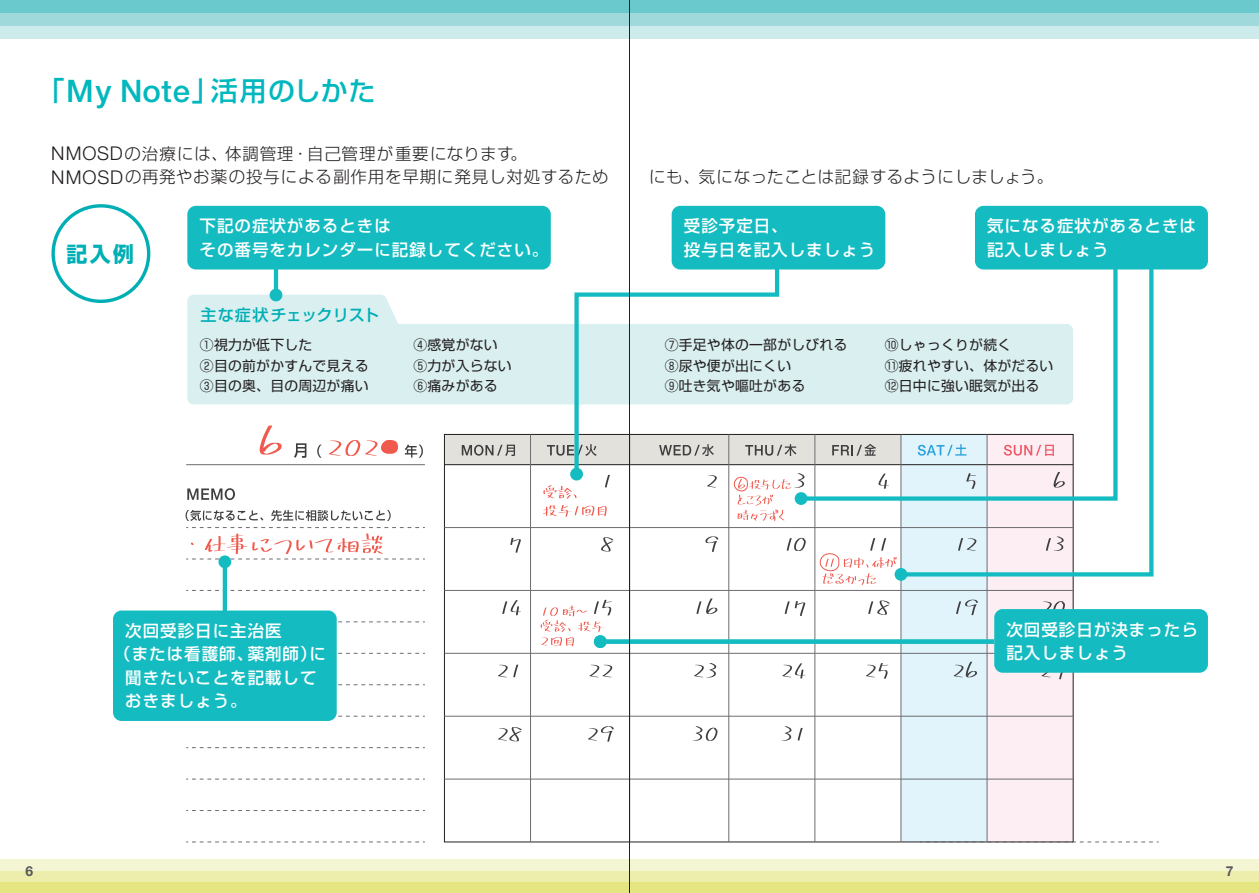
<style>
.page{position:relative;width:1259px;height:893px;background:#fff}
.page>*{position:absolute;margin:0;border:0;box-sizing:border-box;transform-origin:0 0}
.t1{font:500 27px "Shin Go Pr 6";letter-spacing:.02em;color:#00b8bd}
.t2{font:700 21px "Shin Go Pr 6";color:#00afb5}
.t3{font:500 16.5px/23.4px "Shin Go Pr 6";letter-spacing:.06em;color:#fff}
.t4{font:300 16.5px/23.4px "Shin Go Pro";letter-spacing:.045em;color:#231f20}
.t5{font:300 16.5px "Shin Go Pro";letter-spacing:.02em;color:#231f20}
.t6{font:500 16.05px "Shin Go Pr 6";color:#00afb5}
.t7{font:13.8px/20.4px "Shin Go Pr 6";letter-spacing:.02em;color:#231f20}
.t8{font:700 13.8px "Helvetica Neue LT Std";color:#57585a}
.s1{font-family:"Helvetica Neue LT Std";font-size:31.05px}
.s2{font-family:"Helvetica Neue LT Std";font-size:18.9px}
</style>
<div class="page">
<div style="left:0;top:0;width:1259px;height:13px;background:#6ac9cd"></div>
<div style="left:0;top:13px;width:1259px;height:13px;background:#9fd9dc"></div>
<div style="left:0;top:26px;width:1259px;height:13px;background:#ceebec"></div>
<div style="left:0;top:882px;width:1259px;height:11px;background:#e5e682"></div>
<div style="left:0;top:870px;width:1259px;height:12px;background:#edeeab"></div>
<div style="left:0;top:859px;width:1259px;height:11px;background:#f4f5d3"></div>
<div style="left:901px;top:434px;width:86px;height:408px;background:#e1f4fc"></div>
<div style="left:444px;top:434px;width:457px;height:31px;background:#e3e1dc"></div>
<div style="left:987px;top:434px;width:86px;height:408px;background:#fdeef4"></div>
<svg style="left:462px;top:445px;width:53px;height:11px"></svg>
<svg style="left:294px;top:443px;width:12px;height:15px"></svg>
<svg style="left:317px;top:445px;width:4px;height:13px"></svg>
<svg style="left:405px;top:445px;width:18px;height:13px"></svg>
<svg style="left:547px;top:445px;width:25px;height:11px"></svg>
<svg style="left:781px;top:444px;width:15px;height:12px"></svg>
<hr style="left:444px;top:464px;width:629px;height:1px;background:#231f20">
<svg style="left:187px;top:488px;width:48px;height:12px"></svg>
<svg style="left:186px;top:510px;width:77px;height:11px"></svg>
<svg style="left:271px;top:510px;width:120px;height:11px"></svg>
<hr style="left:186px;top:464px;width:239px;height:1px;background:#6c6d70">
<svg style="left:186px;top:590px;width:239px;height:1px"></svg>
<svg style="left:338px;top:653px;width:87px;height:1px"></svg>
<svg style="left:338px;top:716px;width:87px;height:1px"></svg>
<svg style="left:186px;top:779px;width:239px;height:1px"></svg>
<svg style="left:338px;top:622px;width:87px;height:1px"></svg>
<svg style="left:338px;top:684px;width:87px;height:1px"></svg>
<svg style="left:186px;top:747px;width:239px;height:1px"></svg>
<svg style="left:186px;top:810px;width:239px;height:1px"></svg>
<svg style="left:186px;top:842px;width:239px;height:1px"></svg>
<hr style="left:444px;top:527px;width:629px;height:1px;background:#6c6d70">
<hr style="left:444px;top:590px;width:629px;height:1px;background:#6c6d70">
<hr style="left:444px;top:653px;width:629px;height:1px;background:#6c6d70">
<hr style="left:444px;top:716px;width:629px;height:1px;background:#6c6d70">
<hr style="left:444px;top:779px;width:629px;height:1px;background:#6c6d70">
<hr style="left:986px;top:434px;width:1px;height:408px;background:#6c6d70">
<hr style="left:530px;top:434px;width:1px;height:408px;background:#6c6d70">
<hr style="left:728px;top:434px;width:1px;height:408px;background:#6c6d70">
<hr style="left:814px;top:434px;width:1px;height:408px;background:#6c6d70">
<hr style="left:900px;top:434px;width:1px;height:408px;background:#6c6d70">
<svg style="left:605px;top:479px;width:4px;height:8px"></svg>
<svg style="left:707px;top:479px;width:10px;height:8px"></svg>
<svg style="left:543px;top:485px;width:33px;height:14px"></svg>
<svg style="left:543px;top:505px;width:63px;height:12px"></svg>
<svg style="left:186px;top:527px;width:239px;height:33px"></svg>
<svg style="left:259px;top:426px;width:23px;height:29px"></svg>
<svg style="left:329px;top:440px;width:69px;height:16px"></svg>
<svg style="left:733px;top:479px;width:71px;height:42px"></svg>
<svg style="left:601px;top:537px;width:12px;height:14px"></svg>
<svg style="left:705px;top:536px;width:13px;height:16px"></svg>
<svg style="left:786px;top:538px;width:19px;height:13px"></svg>
<svg style="left:819px;top:538px;width:77px;height:47px"></svg>
<svg style="left:541px;top:600px;width:71px;height:46px"></svg>
<svg style="left:696px;top:598px;width:21px;height:16px"></svg>
<svg style="left:785px;top:601px;width:4px;height:13px"></svg>
<svg style="left:795px;top:601px;width:10px;height:15px"></svg>
<svg style="left:868px;top:601px;width:21px;height:14px"></svg>
<svg style="left:1043px;top:601px;width:22px;height:8px"></svg>
<svg style="left:956px;top:600px;width:22px;height:15px"></svg>
<svg style="left:589px;top:665px;width:23px;height:12px"></svg>
<svg style="left:694px;top:663px;width:22px;height:14px"></svg>
<svg style="left:782px;top:663px;width:23px;height:15px"></svg>
<svg style="left:866px;top:663px;width:22px;height:16px"></svg>
<svg style="left:1041px;top:673px;width:22px;height:6px"></svg>
<svg style="left:953px;top:662px;width:24px;height:15px"></svg>
<svg style="left:588px;top:726px;width:26px;height:16px"></svg>
<svg style="left:692px;top:726px;width:25px;height:15px"></svg>
<svg style="left:782px;top:726px;width:9px;height:15px"></svg>
<svg style="left:797px;top:728px;width:5px;height:12px"></svg>
<svg style="left:510px;top:538px;width:11px;height:15px"></svg>
<svg style="left:502px;top:600px;width:19px;height:15px"></svg>
<svg style="left:498px;top:665px;width:20px;height:12px"></svg>
<svg style="left:498px;top:727px;width:24px;height:14px"></svg>
<svg style="left:187px;top:295px;width:609px;height:109px;background:#def1f1"></svg>
<svg style="left:920px;top:842px;width:238px;height:1px"></svg>
<div style="left:187px;top:206px;width:364px;height:63px;background:#14bcc1;border-radius:9px"></div>
<hr style="left:274px;top:261px;width:4px;height:34px;background:#14bcc1">
<div style="left:270px;top:289px;width:12px;height:12px;background:#14bcc1;border-radius:50%"></div>
<div style="left:51px;top:204px;width:99px;height:99px;border:3px solid #00afb5;border-radius:50%"></div>
<hr style="left:223px;top:561px;width:4px;height:53px;background:#14bcc1">
<div style="left:218px;top:555px;width:13px;height:13px;background:#14bcc1;border-radius:50%"></div>
<div style="left:113px;top:610px;width:224px;height:111px;background:#14bcc1;border-radius:9px"></div>
<div style="left:671px;top:206px;width:214px;height:63px;background:#14bcc1;border-radius:9px"></div>
<svg style="left:572px;top:253px;width:209px;height:226px"></svg>
<div style="left:570px;top:468px;width:13px;height:12px;background:#14bcc1;border-radius:50%"></div>
<div style="left:994px;top:609px;width:214px;height:64px;background:#14bcc1;border-radius:9px"></div>
<div style="left:600px;top:639px;width:394px;height:5px;background:#14bcc1"></div>
<div style="left:594px;top:635px;width:13px;height:13px;background:#14bcc1;border-radius:50%"></div>
<svg style="left:896px;top:269px;width:259px;height:310px"></svg>
<div style="left:894px;top:568px;width:13px;height:13px;background:#14bcc1;border-radius:50%"></div>
<svg style="left:796px;top:265px;width:323px;height:238px"></svg>
<div style="left:794px;top:492px;width:13px;height:13px;background:#14bcc1;border-radius:50%"></div>
<div style="left:975px;top:206px;width:233px;height:63px;background:#14bcc1;border-radius:9px"></div>
<hr style="left:629px;top:0;width:1px;height:893px;background:#231f20">
<h1 class="t1" style="left:38px;top:69px;width:339px">「<span class="s1">My Note</span>」活用のしかた</h1>
<p class="t4" style="left:51px;top:140px;width:559px"><span class="s2">NMOSD</span>の治療には、体調管理・自己管理が重要になります。<br><span class="s2">NMOSD</span>の再発やお薬の投与による副作用を早期に発見し対処するため</p>
<p class="t3" style="left:199px;top:213px;width:193px">下記の症状があるときは</p>
<p class="t2" style="left:66px;top:238px;width:69px">記入例</p>
<p class="t3" style="left:199px;top:237px;width:350px">その番号をカレンダーに記録してください。</p>
<p class="t5" style="left:649px;top:163px;width:405px">にも、気になったことは記録するようにしましょう。</p>
<p class="t3" style="left:684px;top:213px;width:193px">受診予定日、<br>投与日を記入しましょう</p>
<p class="t3" style="left:987px;top:213px;width:210px">気になる症状があるときは記入しましょう</p>
<p class="t6" style="left:200px;top:301px;width:180px">主な症状チェックリスト</p>
<p class="t7" style="left:200px;top:334px;width:170px">①視力が低下した<br>②目の前がかすんで見える<br>③目の奥、目の周辺が痛い</p>
<p class="t7" style="left:413px;top:334px;width:100px">④感覚がない<br>⑤力が入らない<br>⑥痛みがある</p>
<p class="t7" style="left:885px;top:334px;width:170px">⑩しゃっくりが続く<br>⑪疲れやすい、体がだるい⑫日中に強い眠気が出る</p>
<p class="t7" style="left:665px;top:334px;width:184px">⑦手足や体の一部がしびれる<br>⑧尿や便が出にくい<br>⑨吐き気や嘔吐がある</p>
<p class="t3" style="left:125px;top:618px;width:158px">次回受診日に主治医</p>
<p class="t3" style="left:114px;top:641px;width:213px">（または看護師、薬剤師）に</p>
<p class="t3" style="left:125px;top:665px;width:193px">聞きたいことを記載して</p>
<p class="t3" style="left:125px;top:688px;width:123px">おきましょう。</p>
<p class="t3" style="left:1006px;top:617px;width:193px">次回受診日が決まったら記入しましょう</p>
<p class="t8" style="left:26px;top:863px;width:9px">6</p>
<p class="t8" style="left:1225px;top:863px;width:9px">7</p>
</div>
